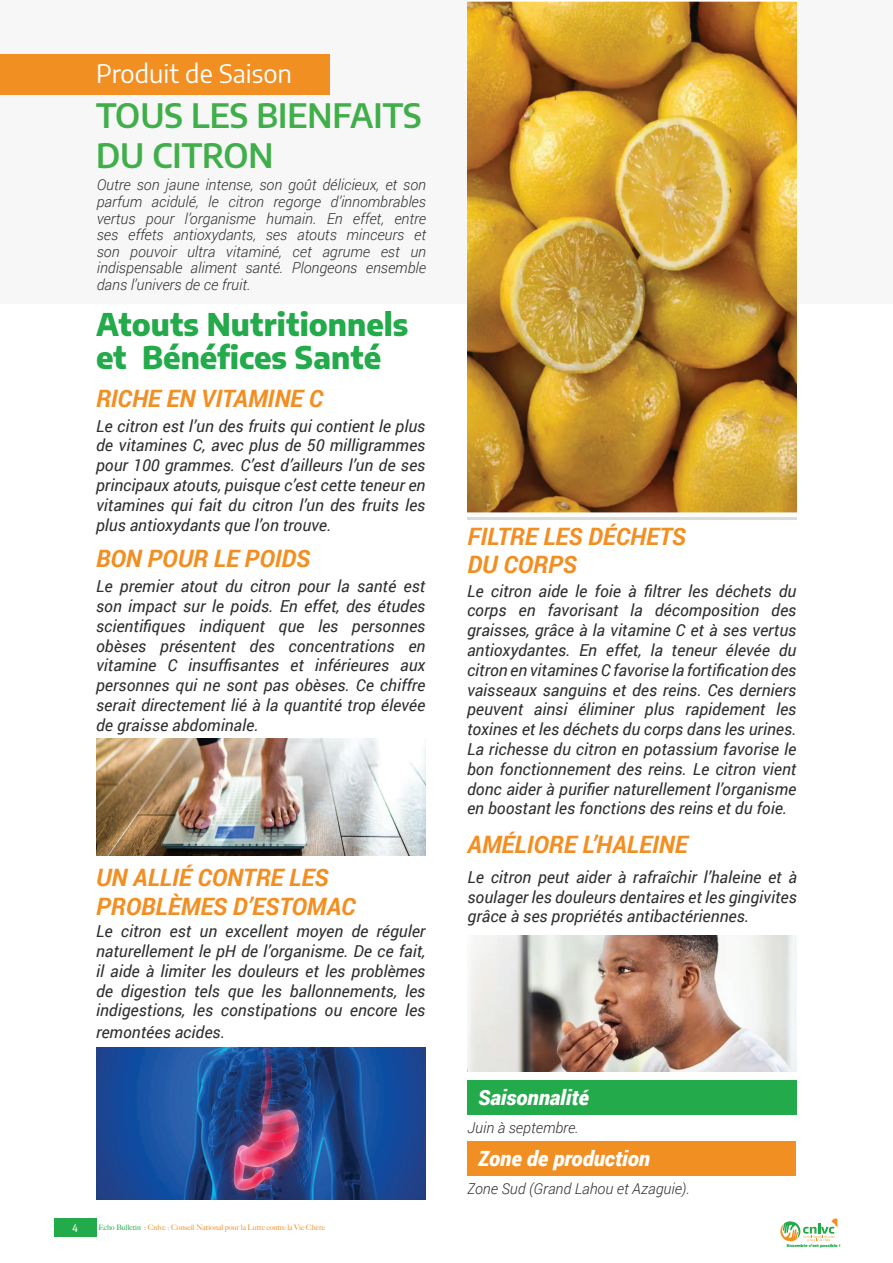
<style>
.page{position:relative;width:893px;height:1263px;background:#fff}
.page>*{position:absolute;margin:0;border:0;box-sizing:border-box;transform-origin:0 0}
.t1{font:600 33px/39.6px "Encode Sans";color:#40ae49}
.t2{font:800 30.75px/33px "Encode Sans";color:#23aa4a}
.t3{font:25.5px "Encode Sans";color:#fff}
.t4{font:italic 700 24px/28.8px "Roboto";color:#f28f23}
.t5{font:italic 900 21px "Roboto";color:#fff}
.t6{font:italic 16.5px/19.8px "Roboto";color:#312e32;text-align:justify}
.t7{font:italic 300 15px/16.5px "Roboto";color:#312e32;text-align:justify}
.t8{font:500 10.5px "Encode Sans Compressed";color:#fff}
.t9{font:500 7.5px "Big Caslon";color:#f28f23}
.t10{font:900 3.9px "Montserrat";color:#23aa4a}
.s1{color:#23aa4a}
</style>
<div class="page">
<div style="left:54px;top:1218px;width:42px;height:19px;background:#23aa4a"></div>
<svg style="left:780px;top:1218px;width:57px;height:24px"></svg>
<div style="left:467px;top:1080px;width:330px;height:35px;background:#23aa4a"></div>
<div style="left:467px;top:1141px;width:329px;height:34px;background:#f28f23"></div>
<div style="left:0;top:0;width:893px;height:303px;background:#f7f7f8"></div>
<div style="left:0;top:54px;width:329px;height:40px;background:#f28f23"></div>
<img style="left:467px;top:1px;width:330px;height:512px">
<img style="left:96px;top:1047px;width:329px;height:152px">
<img style="left:467px;top:935px;width:329px;height:137px">
<img style="left:96px;top:738px;width:329px;height:117px">
<h3 class="t3" style="left:96px;top:56px;width:197px">Produit de Saison</h3>
<h1 class="t1" style="left:96px;top:94px;width:327px">TOUS LES BIENFAITS<br>DU CITRON</h1>
<p class="t7" style="left:97px;top:176px;width:331px">Outre son jaune intense, son goût délicieux, et son parfum acidulé, le citron regorge d’innombrables vertus pour l’organisme humain. En effet, entre ses effets antioxydants, ses atouts minceurs et son pouvoir ultra vitaminé, cet agrume est un indispensable aliment santé. Plongeons ensemble dans l’univers de ce fruit.</p>
<h2 class="t2" style="left:96px;top:305px;width:314px">Atouts Nutritionnels et Bénéfices Santé</h2>
<h3 class="t4" style="left:96px;top:383px;width:229px">RICHE EN VITAMINE C</h3>
<p class="t6" style="left:96px;top:415px;width:331px">Le citron est l’un des fruits qui contient le plus de vitamines C, avec plus de 50 milligrammes pour 100 grammes. C’est d’ailleurs l’un de ses principaux atouts, puisque c’est cette teneur en vitamines qui fait du citron l’un des fruits les plus antioxydants que l’on trouve.</p>
<h3 class="t4" style="left:96px;top:543px;width:216px">BON POUR LE POIDS</h3>
<p class="t6" style="left:96px;top:576px;width:331px">Le premier atout du citron pour la santé est son impact sur le poids. En effet, des études scientifiques indiquent que les personnes obèses présentent des concentrations en vitamine C insuffisantes et inférieures aux personnes qui ne sont pas obèses. Ce chiffre serait directement lié à la quantité trop élevée de graisse abdominale.</p>
<h3 class="t4" style="left:96px;top:862px;width:261px">UN ALLIÉ CONTRE LES<br>PROBLÈMES D’ESTOMAC</h3>
<p class="t6" style="left:96px;top:921px;width:331px">Le citron est un excellent moyen de réguler naturellement le pH de l’organisme. De ce fait, il aide à limiter les douleurs et les problèmes de digestion tels que les ballonnements, les indigestions, les constipations ou encore les</p>
<p class="t6" style="left:96px;top:1021px;width:130px">remontées acides.</p>
<p class="t8" style="left:72px;top:1221px;width:7px">4</p>
<p class="t9" style="left:98px;top:1221px;width:228px"><span class="s1">Echo Bulletin :</span> Cnlvc : Conseil National pour la Lutte contre la Vie Chère</p>
<h3 class="t4" style="left:467px;top:521px;width:220px">FILTRE LES DÉCHETS<br>DU CORPS</h3>
<p class="t6" style="left:467px;top:580px;width:331px">Le citron aide le foie à filtrer les déchets du corps en favorisant la décomposition des graisses, grâce à la vitamine C et à ses vertus antioxydantes. En effet, la teneur élevée du citron en vitamines C favorise la fortification des vaisseaux sanguins et des reins. Ces derniers peuvent ainsi éliminer plus rapidement les toxines et les déchets du corps dans les urines.<br>La richesse du citron en potassium favorise le bon fonctionnement des reins. Le citron vient donc aider à purifier naturellement l’organisme en boostant les fonctions des reins et du foie.</p>
<h3 class="t4" style="left:467px;top:829px;width:222px">AMÉLIORE L’HALEINE</h3>
<p class="t6" style="left:467px;top:866px;width:331px">Le citron peut aider à rafraîchir l’haleine et à soulager les douleurs dentaires et les gingivites grâce à ses propriétés antibactériennes.</p>
<p class="t5" style="left:478px;top:1083px;width:112px">Saisonnalité</p>
<p class="t7" style="left:467px;top:1119px;width:113px">Juin à septembre.</p>
<p class="t5" style="left:478px;top:1144px;width:173px">Zone de production</p>
<p class="t7" style="left:467px;top:1180px;width:224px">Zone Sud (Grand Lahou et Azaguie).</p>
<p class="t10" style="left:787px;top:1243px;width:55px">Ensemble c’est possible !</p>
</div>
